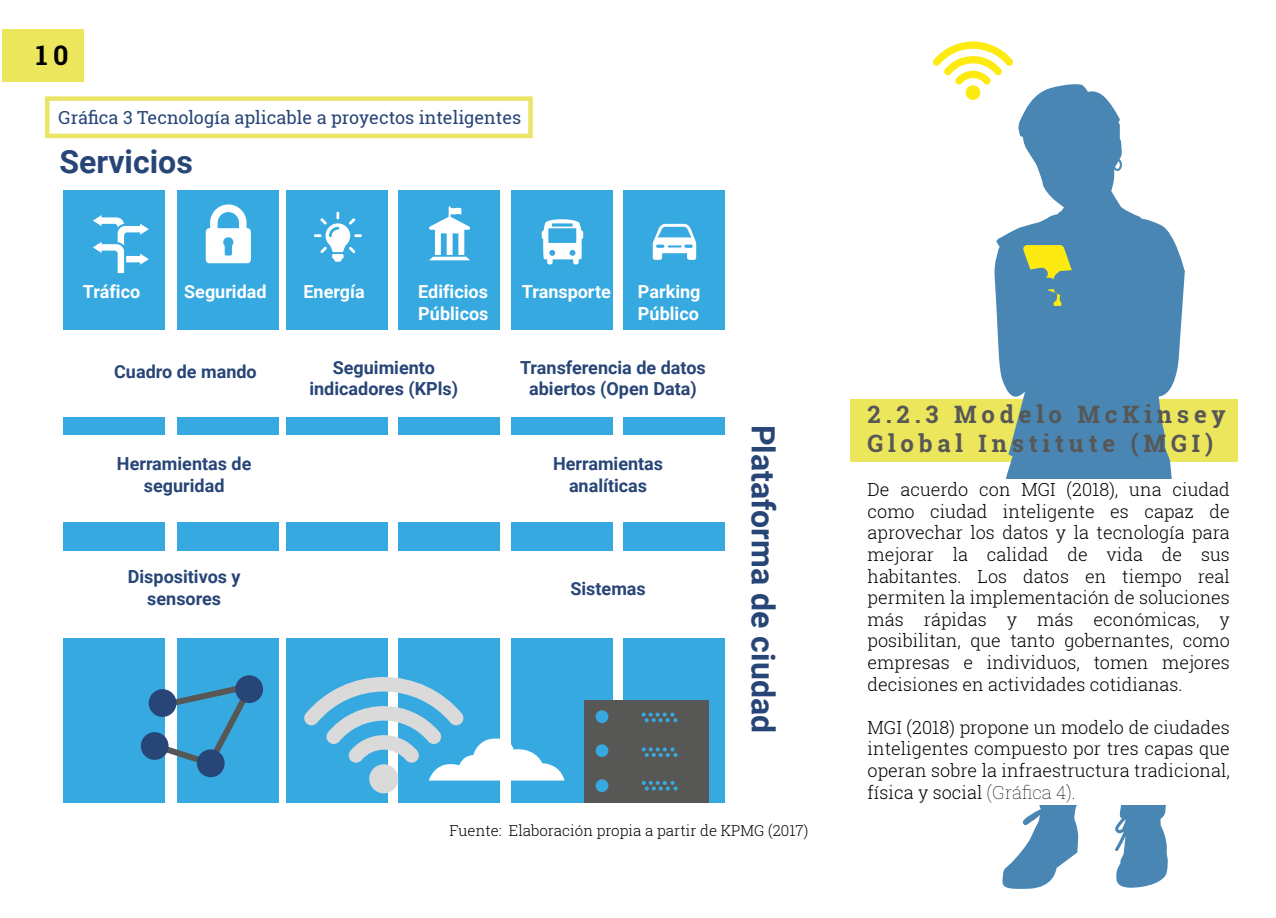
<style>
.page{position:relative;width:1276px;height:918px;background:#fff}
.page>*{position:absolute;margin:0;border:0;box-sizing:border-box;transform-origin:0 0}
.t1{font:700 32.1px "Roboto";color:#274577}
.t2{font:700 27px "Roboto Slab";color:#000}
.t3{font:700 24px/28.8px "Roboto Slab";letter-spacing:.2em;color:#575756}
.t4{font:300 18px/21.6px "Roboto Slab";color:#000;text-align:justify}
.t5{font:700 18px/21.6px "Roboto";color:#274577;text-align:center}
.t6{font:700 18px "Roboto";color:#fff}
.t7{font:18px "Roboto Slab";color:#274577}
.t8{font:300 15px "Roboto Slab";color:#000}
.s1{font-weight:100}
</style>
<div class="page">
<div style="left:850px;top:400px;width:388px;height:62px;background:#ece65d"></div>
<svg style="left:1115px;top:468px;width:50px;height:11px"></svg>
<svg style="left:1115px;top:805px;width:53px;height:83px"></svg>
<svg style="left:1002px;top:805px;width:77px;height:84px"></svg>
<svg style="left:1006px;top:468px;width:82px;height:11px"></svg>
<svg style="left:996px;top:397px;width:188px;height:71px;fill:#4986b4"></svg>
<div style="left:2px;top:29px;width:82px;height:52px;background:#ece65d"></div>
<div style="left:64px;top:190px;width:101px;height:613px;background:#36a9e1"></div>
<div style="left:178px;top:190px;width:101px;height:613px;background:#36a9e1"></div>
<div style="left:287px;top:190px;width:101px;height:613px;background:#36a9e1"></div>
<div style="left:399px;top:190px;width:101px;height:613px;background:#36a9e1"></div>
<div style="left:512px;top:190px;width:101px;height:613px;background:#36a9e1"></div>
<div style="left:624px;top:190px;width:101px;height:613px;background:#36a9e1"></div>
<svg style="left:93px;top:215px;width:56px;height:58px"></svg>
<svg style="left:653px;top:224px;width:43px;height:36px"></svg>
<svg style="left:542px;top:219px;width:41px;height:46px"></svg>
<svg style="left:429px;top:206px;width:41px;height:54px"></svg>
<svg style="left:314px;top:212px;width:48px;height:50px"></svg>
<svg style="left:206px;top:204px;width:45px;height:59px"></svg>
<svg style="left:150px;top:677px;width:112px;height:94px"></svg>
<div style="left:149px;top:689px;width:27px;height:28px;background:#274577;border-radius:50%"></div>
<div style="left:235px;top:675px;width:28px;height:28px;background:#274577;border-radius:50%"></div>
<div style="left:141px;top:732px;width:27px;height:28px;background:#274577;border-radius:50%"></div>
<div style="left:197px;top:749px;width:28px;height:28px;background:#274577;border-radius:50%"></div>
<div style="left:584px;top:700px;width:124px;height:103px;background:#575756"></div>
<div style="left:595px;top:710px;width:13px;height:13px;background:#36a9e1;border-radius:50%"></div>
<div style="left:595px;top:744px;width:13px;height:13px;background:#36a9e1;border-radius:50%"></div>
<div style="left:595px;top:779px;width:13px;height:13px;background:#36a9e1;border-radius:50%"></div>
<svg style="left:641px;top:713px;width:36px;height:9px"></svg>
<svg style="left:641px;top:747px;width:36px;height:10px"></svg>
<svg style="left:642px;top:781px;width:35px;height:10px"></svg>
<div style="left:64px;top:330px;width:661px;height:87px;background:#fff"></div>
<div style="left:64px;top:435px;width:661px;height:87px;background:#fff"></div>
<div style="left:64px;top:551px;width:661px;height:87px;background:#fff"></div>
<div style="left:45px;top:96px;width:488px;height:42px;border:4px solid #eae567"></div>
<svg style="left:304px;top:677px;width:260px;height:116px"></svg>
<svg style="left:933px;top:42px;width:251px;height:355px"></svg>
<h2 class="t2" style="left:36px;top:37px;width:34px">10</h2>
<p class="t7" style="left:58px;top:105px;width:464px">Gráfica 3 Tecnología aplicable a proyectos inteligentes</p>
<h1 class="t1" style="left:59px;top:139px;width:135px">Servicios</h1>
<p class="t6" style="left:83px;top:279px;width:59px">Tráfico</p>
<p class="t6" style="left:184px;top:279px;width:84px">Seguridad</p>
<p class="t6" style="left:303px;top:279px;width:63px">Energía</p>
<p class="t6" style="left:418px;top:279px;width:71px">Edificios</p>
<p class="t6" style="left:522px;top:279px;width:90px">Transporte</p>
<p class="t6" style="left:638px;top:279px;width:64px">Parking</p>
<p class="t6" style="left:418px;top:301px;width:72px">Públicos</p>
<p class="t6" style="left:638px;top:301px;width:62px">Público</p>
<p class="t5" style="left:114px;top:360px;width:144px">Cuadro de mando</p>
<p class="t5" style="left:309px;top:356px;width:150px">Seguimiento indicadores (KPls)</p>
<p class="t5" style="left:520px;top:356px;width:187px">Transferencia de datos abiertos (Open Data)</p>
<p class="t5" style="left:117px;top:452px;width:136px">Herramientas de seguridad</p>
<p class="t5" style="left:553px;top:452px;width:112px">Herramientas analíticas</p>
<p class="t5" style="left:128px;top:565px;width:114px">Dispositivos y sensores</p>
<p class="t5" style="left:570px;top:577px;width:77px">Sistemas</p>
<h1 class="t1" style="left:786px;top:425px;width:310px;rotate:90deg">Plataforma de ciudad</h1>
<p class="t8" style="left:449px;top:820px;width:360px">Fuente: Elaboración propia a partir de KPMG (2017)</p>
<h3 class="t3" style="left:867px;top:400px;width:360px">2.2.3 Modelo McKinsey<br>Global Institute (MGI)</h3>
<p class="t4" style="left:867px;top:479px;width:364px">De acuerdo con MGI (2018), una ciudad como ciudad inteligente es capaz de aprovechar los datos y la tecnología para mejorar la calidad de vida de sus habitantes. Los datos en tiempo real permiten la implementación de soluciones más rápidas y más económicas, y posibilitan, que tanto gobernantes, como empresas e individuos, tomen mejores decisiones en actividades cotidianas.</p>
<p class="t4" style="left:867px;top:716px;width:364px">MGI (2018) propone un modelo de ciudades inteligentes compuesto por tres capas que operan sobre la infraestructura tradicional, física y social <span class="s1">(Gráfica 4).</span></p>
</div>
